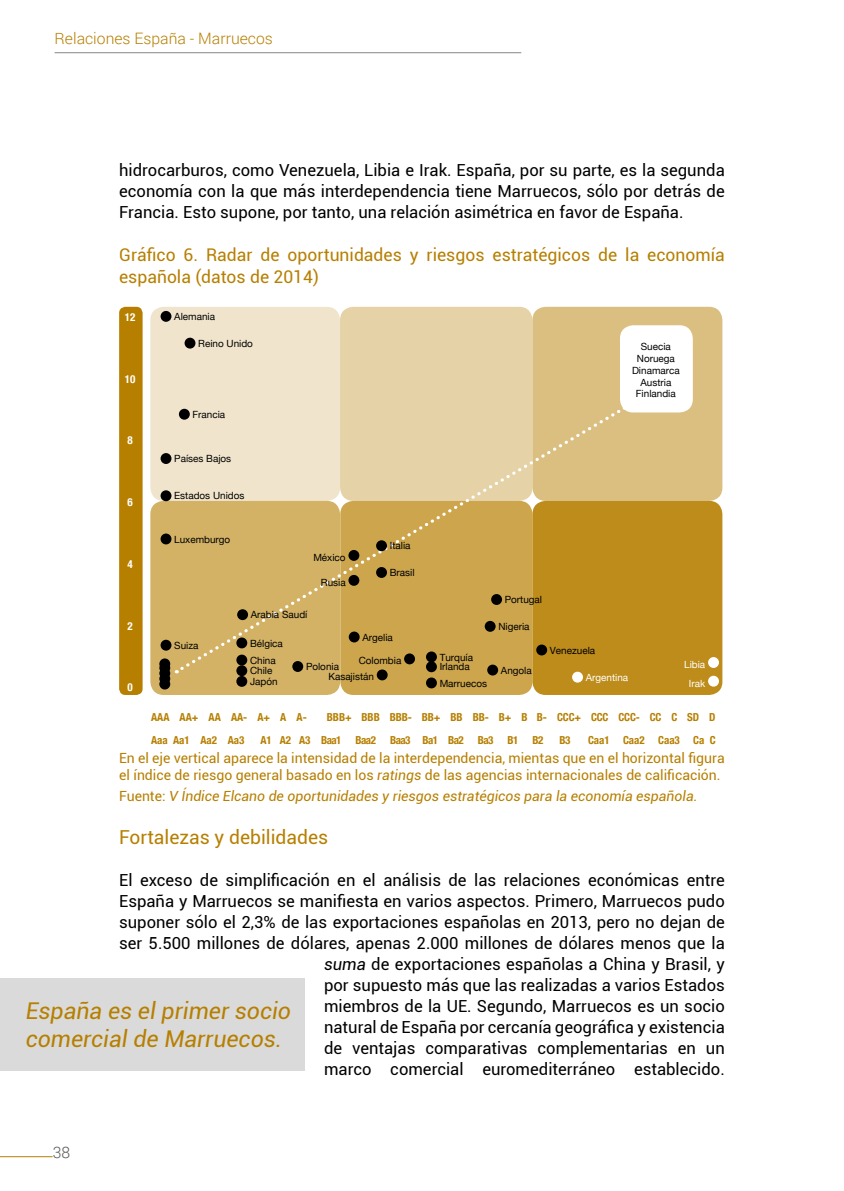
<style>
.page{position:relative;width:844px;height:1191px;background:#fff}
.page>*{position:absolute;margin:0;border:0;box-sizing:border-box;transform-origin:0 0}
.t1{font:italic 23.1px/27.7px "Roboto";color:#b67f00}
.t2{font:19.25px "Roboto";color:#b67f00}
.t3{font:17.5px/21.9px "Roboto";color:#b67f00}
.t4{font:16.62px/21px "Roboto";color:#000;text-align:justify}
.t5{font:300 15.75px "Roboto";color:#b67f00}
.t6{font:300 15.75px "Roboto";color:#575756}
.t7{font:14px/17.5px "Roboto";color:#b67f00}
.t8{font:italic 14px "Roboto";color:#b67f00}
.t9{font:700 condensed 11.03px "Helvetica Neue";letter-spacing:-.01em;color:#b67f00}
.t10{font:700 condensed 11.03px "Helvetica Neue";letter-spacing:-.05em;color:#b67f00}
.t11{font:700 condensed 11.03px "Helvetica Neue";color:#fff}
.t12{font:9.97px/11.9px "Helvetica Neue";color:#000;text-align:center}
.t13{font:9.97px "Helvetica Neue";color:#fff}
.s1{font-style:italic}
.s2{font-style:normal}
</style>
<div class="page">
<hr style="left:0;top:1156px;width:53px;height:1px;background:#b67f00">
<hr style="left:55px;top:52px;width:466px;height:1px;background:#878787">
<div style="left:150px;top:307px;width:190px;height:194px;background:#f0e5cc;border-radius:13px"></div>
<div style="left:340px;top:307px;width:192px;height:194px;background:#e5d2a6;border-radius:13px"></div>
<div style="left:532px;top:307px;width:190px;height:194px;background:#dabf80;border-radius:13px"></div>
<div style="left:150px;top:501px;width:190px;height:194px;background:#d3b266;border-radius:13px"></div>
<div style="left:340px;top:501px;width:192px;height:194px;background:#cca54d;border-radius:13px"></div>
<div style="left:532px;top:501px;width:190px;height:194px;background:#bd8c1a;border-radius:13px"></div>
<div style="left:619px;top:325px;width:73px;height:87px;background:#fff;border-radius:13px"></div>
<svg style="left:177px;top:405px;width:449px;height:268px"></svg>
<div style="left:160px;top:311px;width:11px;height:11px;background:#000;border-radius:50%"></div>
<div style="left:426px;top:677px;width:11px;height:11px;background:#000;border-radius:50%"></div>
<div style="left:348px;top:550px;width:11px;height:11px;background:#000;border-radius:50%"></div>
<div style="left:491px;top:594px;width:11px;height:11px;background:#000;border-radius:50%"></div>
<div style="left:160px;top:453px;width:11px;height:11px;background:#000;border-radius:50%"></div>
<div style="left:236px;top:637px;width:11px;height:11px;background:#000;border-radius:50%"></div>
<div style="left:348px;top:631px;width:11px;height:11px;background:#000;border-radius:50%"></div>
<div style="left:348px;top:575px;width:11px;height:11px;background:#000;border-radius:50%"></div>
<div style="left:572px;top:671px;width:11px;height:11px;background:#fff;border-radius:50%"></div>
<div style="left:237px;top:609px;width:11px;height:11px;background:#000;border-radius:50%"></div>
<div style="left:179px;top:409px;width:11px;height:11px;background:#000;border-radius:50%"></div>
<div style="left:292px;top:661px;width:11px;height:11px;background:#000;border-radius:50%"></div>
<div style="left:484px;top:621px;width:11px;height:11px;background:#000;border-radius:50%"></div>
<div style="left:708px;top:657px;width:10px;height:11px;background:#fff;border-radius:50%"></div>
<div style="left:160px;top:490px;width:11px;height:11px;background:#000;border-radius:50%"></div>
<div style="left:160px;top:640px;width:11px;height:10px;background:#000;border-radius:50%"></div>
<div style="left:376px;top:540px;width:11px;height:11px;background:#000;border-radius:50%"></div>
<div style="left:376px;top:567px;width:11px;height:11px;background:#000;border-radius:50%"></div>
<div style="left:487px;top:664px;width:11px;height:11px;background:#000;border-radius:50%"></div>
<div style="left:536px;top:644px;width:11px;height:11px;background:#000;border-radius:50%"></div>
<div style="left:708px;top:675px;width:10px;height:11px;background:#fff;border-radius:50%"></div>
<div style="left:236px;top:665px;width:11px;height:11px;background:#000;border-radius:50%"></div>
<div style="left:426px;top:661px;width:11px;height:11px;background:#000;border-radius:50%"></div>
<div style="left:376px;top:669px;width:11px;height:11px;background:#000;border-radius:50%"></div>
<div style="left:404px;top:653px;width:11px;height:11px;background:#000;border-radius:50%"></div>
<div style="left:160px;top:533px;width:11px;height:11px;background:#000;border-radius:50%"></div>
<div style="left:184px;top:338px;width:11px;height:10px;background:#000;border-radius:50%"></div>
<div style="left:119px;top:307px;width:23px;height:388px;background:#b67f00;border-radius:6px"></div>
<svg style="left:159px;top:658px;width:11px;height:11px"></svg>
<div style="left:159px;top:662px;width:11px;height:11px;background:#000;border-radius:50%"></div>
<div style="left:159px;top:668px;width:11px;height:11px;background:#000;border-radius:50%"></div>
<div style="left:159px;top:673px;width:11px;height:11px;background:#000;border-radius:50%"></div>
<div style="left:159px;top:678px;width:11px;height:11px;background:#000;border-radius:50%"></div>
<div style="left:426px;top:651px;width:11px;height:11px;background:#000;border-radius:50%"></div>
<div style="left:236px;top:676px;width:11px;height:11px;background:#000;border-radius:50%"></div>
<div style="left:236px;top:654px;width:11px;height:11px;background:#000;border-radius:50%"></div>
<div style="left:0;top:977px;width:304px;height:93px;background:#dadada"></div>
<p class="t5" style="left:55px;top:27px;width:220px">Relaciones España - Marruecos</p>
<p class="t4" style="left:119px;top:159px;width:607px">hidrocarburos, como Venezuela, Libia e Irak. España, por su parte, es la segunda economía con la que más interdependencia tiene Marruecos, sólo por detrás de Francia. Esto supone, por tanto, una relación asimétrica en favor de España.</p>
<p class="t3" style="left:119px;top:243px;width:607px">Gráfico 6. Radar de oportunidades y riesgos estratégicos de la economía española (datos de 2014)</p>
<p class="t11" style="left:125px;top:310px;width:12px">12</p>
<p class="t11" style="left:125px;top:372px;width:12px">10</p>
<p class="t11" style="left:127px;top:434px;width:7px">8</p>
<p class="t11" style="left:127px;top:495px;width:7px">6</p>
<p class="t11" style="left:127px;top:557px;width:7px">4</p>
<p class="t11" style="left:127px;top:619px;width:7px">2</p>
<p class="t11" style="left:127px;top:681px;width:7px">0</p>
<p class="t12" style="left:174px;top:310px;width:42px">Alemania</p>
<p class="t12" style="left:198px;top:337px;width:56px">Reino Unido</p>
<p class="t12" style="left:192px;top:408px;width:34px">Francia</p>
<p class="t12" style="left:174px;top:452px;width:58px">Países Bajos</p>
<p class="t12" style="left:174px;top:490px;width:72px">Estados Unidos</p>
<p class="t12" style="left:174px;top:533px;width:58px">Luxemburgo</p>
<p class="t12" style="left:174px;top:639px;width:26px">Suiza</p>
<p class="t12" style="left:313px;top:551px;width:34px">México</p>
<p class="t12" style="left:251px;top:609px;width:58px">Arabia Saudí</p>
<p class="t12" style="left:250px;top:637px;width:34px">Bélgica</p>
<p class="t12" style="left:321px;top:576px;width:26px">Rusia</p>
<p class="t12" style="left:389px;top:540px;width:22px">Italia</p>
<p class="t12" style="left:389px;top:566px;width:26px">Brasil</p>
<p class="t12" style="left:362px;top:631px;width:32px">Argelia</p>
<p class="t12" style="left:250px;top:654px;width:27px">China</p>
<p class="t12" style="left:250px;top:665px;width:24px">Chile</p>
<p class="t12" style="left:250px;top:675px;width:29px">Japón</p>
<p class="t12" style="left:306px;top:660px;width:35px">Polonia</p>
<p class="t12" style="left:358px;top:654px;width:44px">Colombia</p>
<p class="t12" style="left:328px;top:671px;width:47px">Kasajistán</p>
<p class="t12" style="left:631px;top:340px;width:49px">Suecia<br>Noruega<br>Dinamarca<br>Austria<br>Finlandia</p>
<p class="t12" style="left:439px;top:651px;width:35px">Turquía</p>
<p class="t12" style="left:439px;top:661px;width:32px">Irlanda</p>
<p class="t12" style="left:439px;top:677px;width:49px">Marruecos</p>
<p class="t12" style="left:504px;top:593px;width:39px">Portugal</p>
<p class="t12" style="left:498px;top:620px;width:33px">Nigeria</p>
<p class="t12" style="left:500px;top:664px;width:32px">Angola</p>
<p class="t12" style="left:549px;top:644px;width:47px">Venezuela</p>
<p class="t13" style="left:585px;top:671px;width:44px">Argentina</p>
<p class="t13" style="left:684px;top:658px;width:23px">Libia</p>
<p class="t13" style="left:688px;top:677px;width:18px">Irak</p>
<p class="t9" style="left:151px;top:710px;width:157px">AAA AA+ AA AA- A+ A A-</p>
<p class="t9" style="left:327px;top:710px;width:390px">BBB+ BBB BBB- BB+ BB BB- B+ B B- CCC+ CCC CCC- CC C SD D</p>
<p class="t9" style="left:151px;top:733px;width:95px">Aaa Aa1 Aa2 Aa3</p>
<p class="t9" style="left:260px;top:733px;width:83px">A1 A2 A3 Baa1</p>
<p class="t9" style="left:355px;top:733px;width:22px">Baa2</p>
<p class="t10" style="left:390px;top:733px;width:75px">Baa3 Ba1 Ba2</p>
<p class="t9" style="left:477px;top:733px;width:17px">Ba3</p>
<p class="t9" style="left:507px;top:733px;width:12px">B1</p>
<p class="t9" style="left:532px;top:733px;width:12px">B2</p>
<p class="t9" style="left:559px;top:733px;width:12px">B3</p>
<p class="t9" style="left:588px;top:733px;width:129px">Caa1 Caa2 Caa3 Ca C</p>
<p class="t7" style="left:119px;top:748px;width:607px">En el eje vertical aparece la intensidad de la interdependencia, mientas que en el horizontal figura el índice de riesgo general basado en los <span class="s1">ratings</span> de las agencias internacionales de calificación.</p>
<p class="t8" style="left:119px;top:786px;width:579px"><span class="s2">Fuente:</span> V Índice Elcano de oportunidades y riesgos estratégicos para la economía española.</p>
<p class="t2" style="left:119px;top:823px;width:210px">Fortalezas y debilidades</p>
<p class="t4" style="left:119px;top:869px;width:607px;text-align:right">El exceso de simplificación en el análisis de las relaciones económicas entre España y Marruecos se manifiesta en varios aspectos. Primero, Marruecos pudo suponer sólo el 2,3% de las exportaciones españolas en 2013, pero no dejan de ser 5.500 millones de dólares, apenas 2.000 millones de dólares menos que la <span class="s1">suma</span> de exportaciones españolas a China y Brasil, y<br>por supuesto más que las realizadas a varios Estados<br>miembros de la UE. Segundo, Marruecos es un socio<br>natural de España por cercanía geográfica y existencia<br>de ventajas comparativas complementarias en un<br>marco comercial euromediterráneo establecido.</p>
<h1 class="t1" style="left:26px;top:996px;width:267px">España es el primer socio comercial de Marruecos.</h1>
<p class="t6" style="left:53px;top:1141px;width:19px">38</p>
</div>
